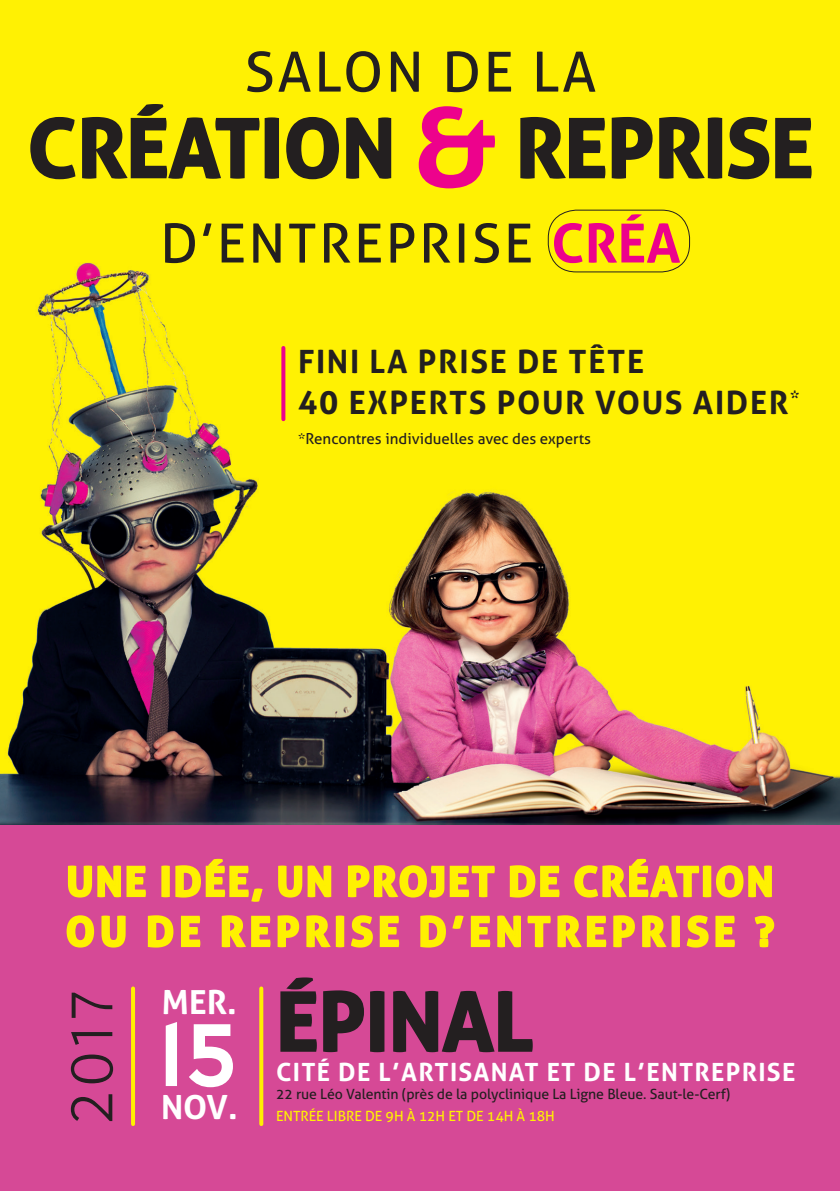
<style>
.page{position:relative;width:840px;height:1191px;background:#fff}
.page>*{position:absolute;margin:0;border:0;box-sizing:border-box;transform-origin:0 0}
.t1{font:91.6px "AW Conqueror Carved One";color:#fff}
.t2{font:700 80.4px "Aller";color:#231f20}
.t3{font:300 60.2px "AW Conqueror Sans";color:#231f20}
.t4{font:55.2px "Aller";letter-spacing:.05em;color:#231f20}
.t5{font:54px "Aller";letter-spacing:.05em;color:#231f20}
.t6{font:700 40px/50px "Aller";letter-spacing:.06em;color:#fff101}
.t7{font:700 33.2px "Aller";color:#fff}
.t8{font:700 32.2px/41.2px "Aller";letter-spacing:.05em;color:#231f20}
.t9{font:700 25.2px "Aller";letter-spacing:.05em;color:#fff}
.t10{font:15px "Aller";color:#231f20}
.t11{font:14px "Aller";letter-spacing:-.005em;color:#231f20}
.t12{font:14px "Aller";letter-spacing:-.005em;color:#fff101}
.s1{font-size:110.6px;color:#ed028c}
.s2{font-weight:700;color:#ed028c}
</style>
<div class="page">
<img style="left:0;top:0;width:839px;height:825px">
<div style="left:0;top:825px;width:839px;height:366px;background:#d64996"></div>
<svg style="left:281px;top:348px;width:4px;height:71px"></svg>
<svg style="left:280px;top:977px;width:105px;height:76px"></svg>
<svg style="left:393px;top:990px;width:140px;height:63px"></svg>
<hr style="left:131px;top:988px;width:4px;height:136px;background:#fff101">
<svg style="left:259px;top:988px;width:4px;height:136px"></svg>
<svg style="left:29px;top:103px;width:363px;height:78px;background:#d7ca08"></svg>
<svg style="left:518px;top:115px;width:294px;height:66px;background:#cdc109"></svg>
<svg style="left:67px;top:865px;width:79px;height:33px"></svg>
<svg style="left:161px;top:858px;width:102px;height:44px"></svg>
<svg style="left:278px;top:865px;width:54px;height:33px"></svg>
<svg style="left:348px;top:865px;width:147px;height:33px"></svg>
<svg style="left:509px;top:865px;width:51px;height:33px"></svg>
<svg style="left:574px;top:858px;width:198px;height:40px"></svg>
<svg style="left:66px;top:915px;width:60px;height:33px"></svg>
<svg style="left:147px;top:915px;width:54px;height:33px"></svg>
<svg style="left:221px;top:915px;width:179px;height:33px"></svg>
<svg style="left:420px;top:915px;width:315px;height:33px"></svg>
<svg style="left:754px;top:915px;width:21px;height:33px"></svg>
<div style="left:547px;top:210px;width:142px;height:62px;border:1px solid #231f20;border-radius:28px"></div>
<h3 class="t4" style="left:244px;top:38px;width:353px">SALON DE LA</h3>
<h2 class="t2" style="left:27px;top:99px;width:787px">CRÉATION <span class="s1">&amp;</span> REPRISE</h2>
<h3 class="t5" style="left:160px;top:210px;width:521px">D’ENTREPRISE <span class="s2">CRÉA</span></h3>
<h3 class="t8" style="left:298px;top:341px;width:502px">FINI LA PRISE DE TÊTE<br>40 EXPERTS POUR VOUS AIDER<sup>*</sup></h3>
<p class="t10" style="left:298px;top:430px;width:294px">*Rencontres individuelles avec des experts</p>
<h3 class="t6" style="left:66px;top:856px;width:709px">UNE IDÉE, UN PROJET DE CRÉATION<br>OU DE REPRISE D’ENTREPRISE ?</h3>
<h3 class="t3" style="left:42px;top:1124px;width:136px;rotate:-90deg">2017</h3>
<h3 class="t7" style="left:162px;top:981px;width:76px">MER.</h3>
<h1 class="t1" style="left:155px;top:1014px;width:82px">15</h1>
<h3 class="t7" style="left:161px;top:1087px;width:78px">NOV.</h3>
<h2 class="t2" style="left:276px;top:972px;width:259px">ÉPINAL</h2>
<h3 class="t9" style="left:276px;top:1056px;width:520px">CITÉ DE L’ARTISANAT ET DE L’ENTREPRISE</h3>
<p class="t11" style="left:276px;top:1085px;width:455px">22 rue Léo Valentin (près de la polyclinique La Ligne Bleue. Saut-le-Cerf)</p>
<p class="t12" style="left:276px;top:1107px;width:280px">ENTRÉE LIBRE DE 9H À 12H ET DE 14H À 18H</p>
</div>
